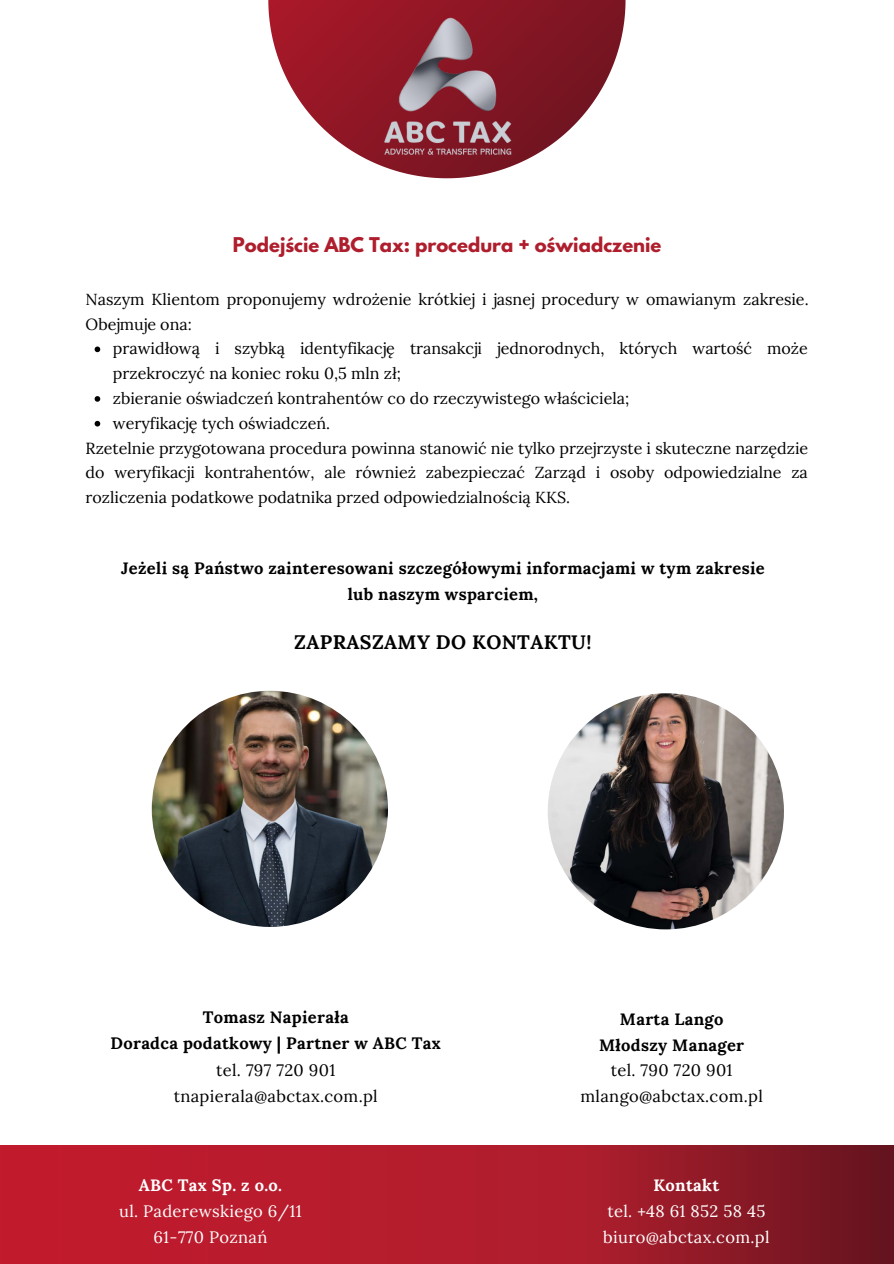
<style>
.page{position:relative;width:894px;height:1264px;background:#fff}
.page>*{position:absolute;margin:0;border:0;box-sizing:border-box;transform-origin:0 0}
.t1{font:700 19.5px "Lora";letter-spacing:.02em;color:#000}
.t2{font:700 18px "League Spartan";color:#af1e2d}
.t3{font:700 16.5px "Lora";letter-spacing:.02em;color:#000}
.t4{font:16.5px "Lora";letter-spacing:.02em;color:#000}
.t5{font:16.5px "Lora";letter-spacing:.02em;color:#fff}
.t6{font:700 16.5px "Lora";letter-spacing:.02em;color:#fff}
.t7{font:16.05px/24.8px "Lora";color:#000}
</style>
<div class="page">
<svg style="left:0;top:1145px;width:893px;height:118px;background:#a81a2a"></svg>
<svg style="left:268px;top:0;width:357px;height:178px"></svg>
<img style="left:382px;top:0;width:130px;height:154px">
<svg style="left:95px;top:346px;width:5px;height:6px"></svg>
<svg style="left:95px;top:396px;width:5px;height:6px"></svg>
<svg style="left:95px;top:421px;width:5px;height:5px"></svg>
<img style="left:152px;top:690px;width:236px;height:236px;border-radius:50%">
<img style="left:547px;top:693px;width:236px;height:236px;border-radius:50%">
<p class="t2" style="left:233px;top:236px;width:430px">Podejście ABC Tax: procedura + oświadczenie</p>
<p class="t7" style="left:86px;top:286px;width:724px">Naszym Klientom proponujemy wdrożenie krótkiej i jasnej procedury w omawianym zakresie.<br>Obejmuje ona:</p>
<p class="t7" style="left:113px;top:336px;width:696px">prawidłową i szybką identyfikację transakcji jednorodnych, których wartość może przekroczyć na koniec roku 0,5 mln zł;</p>
<p class="t7" style="left:113px;top:386px;width:517px">zbieranie oświadczeń kontrahentów co do rzeczywistego właściciela;</p>
<p class="t7" style="left:113px;top:410px;width:218px">weryfikację tych oświadczeń.</p>
<p class="t7" style="left:86px;top:435px;width:724px;text-align:justify">Rzetelnie przygotowana procedura powinna stanowić nie tylko przejrzyste i skuteczne narzędzie do weryfikacji kontrahentów, ale również zabezpieczać Zarząd i osoby odpowiedzialne za rozliczenia podatkowe podatnika przed odpowiedzialnością KKS.</p>
<p class="t3" style="left:121px;top:557px;width:644px">Jeżeli są Państwo zainteresowani szczegółowymi informacjami w tym zakresie</p>
<p class="t3" style="left:347px;top:583px;width:192px">lub naszym wsparciem,</p>
<p class="t1" style="left:294px;top:629px;width:299px">ZAPRASZAMY DO KONTAKTU!</p>
<p class="t3" style="left:203px;top:1005px;width:147px">Tomasz Napierała</p>
<p class="t3" style="left:110px;top:1032px;width:332px">Doradca podatkowy | Partner w ABC Tax</p>
<p class="t4" style="left:216px;top:1059px;width:121px">tel. 797 720 901</p>
<p class="t4" style="left:174px;top:1085px;width:205px">tnapierala@abctax.com.pl</p>
<p class="t6" style="left:139px;top:1174px;width:145px">ABC Tax Sp. z o.o.</p>
<p class="t5" style="left:119px;top:1199px;width:184px">ul. Paderewskiego 6/11</p>
<p class="t5" style="left:153px;top:1225px;width:116px">61-770 Poznań</p>
<p class="t3" style="left:619px;top:1008px;width:105px">Marta Lango</p>
<p class="t3" style="left:599px;top:1033px;width:146px">Młodszy Manager</p>
<p class="t4" style="left:610px;top:1059px;width:123px">tel. 790 720 901</p>
<p class="t4" style="left:580px;top:1085px;width:184px">mlango@abctax.com.pl</p>
<p class="t6" style="left:653px;top:1174px;width:67px">Kontakt</p>
<p class="t5" style="left:607px;top:1199px;width:159px">tel. +48 61 852 58 45</p>
<p class="t5" style="left:603px;top:1225px;width:168px">biuro@abctax.com.pl</p>
</div>
